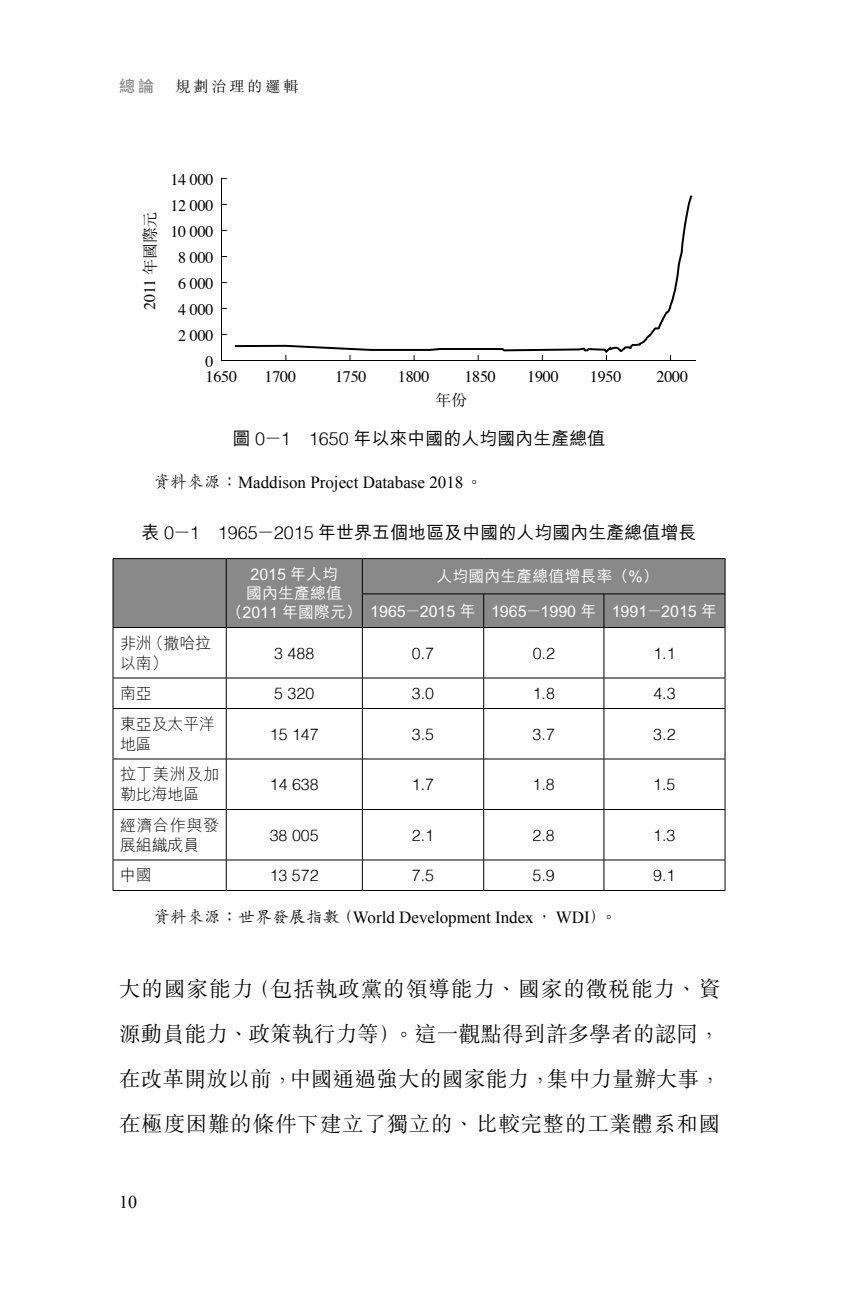
<style>
.page{position:relative;width:862px;height:1304px;background:#fff}
.page>*{position:absolute;margin:0;border:0;box-sizing:border-box;transform-origin:0 0}
.t1{font:300 21.6px/45px "M Sung HK";letter-spacing:.03em;color:#000;text-align:justify}
.t2{font:500 18px "M Hei HK";color:#000}
.t3{font:18px "Times New Roman";color:#000}
.t4{font:17px "Times New Roman";color:#000}
.t5{font:300 16px "Helvetica";color:#000}
.t6{font:16px/26px "Times";letter-spacing:-.01em;color:#000;text-align:right}
.t7{font:500 16px/19.2px "M Hei HK";color:#fff;text-align:center}
.t8{font:300 16px/20px "M Hei HK";letter-spacing:.04em;color:#000}
.t9{font:300 16px/20px "M Hei HK";letter-spacing:-.01em;color:#000}
.t10{font:500 16px "Noto Sans CJ Ktc";color:#898989}
.t11{font:300 16px "M Sung HK";color:#000}
.t12{font:300 15px "M Sung HK";letter-spacing:.2em;color:#000}
.s1{font-family:"M Sung HK";font-weight:300}
.s2{font-family:"Helvetica";font-weight:300}
.s3{font-family:"M Kai HK";font-weight:500}
</style>
<div class="page">
<hr style="left:221px;top:178px;width:1px;height:182px;background:#000">
<hr style="left:222px;top:360px;width:474px;height:1px;background:#000">
<svg style="left:235px;top:195px;width:457px;height:158px"></svg>
<div style="left:114px;top:559px;width:610px;height:68px;background:#898989"></div>
<hr style="left:483px;top:594px;width:1px;height:33px;background:#000">
<hr style="left:603px;top:594px;width:1px;height:33px;background:#000">
<hr style="left:113px;top:628px;width:1px;height:50px;background:#000">
<hr style="left:226px;top:628px;width:1px;height:50px;background:#000">
<hr style="left:362px;top:628px;width:1px;height:50px;background:#000">
<hr style="left:483px;top:628px;width:1px;height:50px;background:#000">
<hr style="left:603px;top:628px;width:1px;height:50px;background:#000">
<hr style="left:724px;top:628px;width:1px;height:50px;background:#000">
<hr style="left:113px;top:678px;width:113px;height:1px;background:#000">
<hr style="left:113px;top:678px;width:1px;height:30px;background:#000">
<hr style="left:226px;top:678px;width:136px;height:1px;background:#000">
<hr style="left:226px;top:678px;width:1px;height:30px;background:#000">
<hr style="left:362px;top:678px;width:122px;height:1px;background:#000">
<hr style="left:362px;top:678px;width:1px;height:30px;background:#000">
<hr style="left:484px;top:678px;width:120px;height:1px;background:#000">
<hr style="left:483px;top:678px;width:1px;height:30px;background:#000">
<hr style="left:604px;top:678px;width:121px;height:1px;background:#000">
<hr style="left:603px;top:678px;width:1px;height:30px;background:#000">
<hr style="left:724px;top:678px;width:1px;height:30px;background:#000">
<hr style="left:113px;top:708px;width:113px;height:1px;background:#000">
<hr style="left:113px;top:709px;width:1px;height:50px;background:#000">
<hr style="left:226px;top:708px;width:136px;height:1px;background:#000">
<hr style="left:226px;top:709px;width:1px;height:50px;background:#000">
<hr style="left:362px;top:708px;width:122px;height:1px;background:#000">
<hr style="left:362px;top:709px;width:1px;height:50px;background:#000">
<hr style="left:484px;top:708px;width:120px;height:1px;background:#000">
<hr style="left:483px;top:709px;width:1px;height:50px;background:#000">
<hr style="left:604px;top:708px;width:121px;height:1px;background:#000">
<hr style="left:603px;top:709px;width:1px;height:50px;background:#000">
<hr style="left:724px;top:709px;width:1px;height:50px;background:#000">
<hr style="left:113px;top:759px;width:113px;height:1px;background:#000">
<hr style="left:113px;top:759px;width:1px;height:50px;background:#000">
<hr style="left:226px;top:759px;width:136px;height:1px;background:#000">
<hr style="left:226px;top:759px;width:1px;height:50px;background:#000">
<hr style="left:362px;top:759px;width:122px;height:1px;background:#000">
<hr style="left:362px;top:759px;width:1px;height:50px;background:#000">
<hr style="left:484px;top:759px;width:120px;height:1px;background:#000">
<hr style="left:483px;top:759px;width:1px;height:50px;background:#000">
<hr style="left:604px;top:759px;width:121px;height:1px;background:#000">
<hr style="left:603px;top:759px;width:1px;height:50px;background:#000">
<hr style="left:724px;top:759px;width:1px;height:50px;background:#000">
<hr style="left:113px;top:809px;width:113px;height:1px;background:#000">
<hr style="left:113px;top:810px;width:1px;height:50px;background:#000">
<hr style="left:226px;top:809px;width:136px;height:1px;background:#000">
<hr style="left:226px;top:810px;width:1px;height:50px;background:#000">
<hr style="left:362px;top:809px;width:122px;height:1px;background:#000">
<hr style="left:362px;top:810px;width:1px;height:50px;background:#000">
<hr style="left:484px;top:809px;width:120px;height:1px;background:#000">
<hr style="left:483px;top:810px;width:1px;height:50px;background:#000">
<hr style="left:604px;top:809px;width:121px;height:1px;background:#000">
<hr style="left:603px;top:810px;width:1px;height:50px;background:#000">
<hr style="left:724px;top:810px;width:1px;height:50px;background:#000">
<hr style="left:113px;top:860px;width:113px;height:1px;background:#000">
<hr style="left:113px;top:860px;width:1px;height:30px;background:#000">
<hr style="left:226px;top:860px;width:136px;height:1px;background:#000">
<hr style="left:226px;top:860px;width:1px;height:30px;background:#000">
<hr style="left:362px;top:860px;width:122px;height:1px;background:#000">
<hr style="left:362px;top:860px;width:1px;height:30px;background:#000">
<hr style="left:484px;top:860px;width:120px;height:1px;background:#000">
<hr style="left:483px;top:860px;width:1px;height:30px;background:#000">
<hr style="left:604px;top:860px;width:121px;height:1px;background:#000">
<hr style="left:603px;top:860px;width:1px;height:30px;background:#000">
<hr style="left:724px;top:860px;width:1px;height:30px;background:#000">
<hr style="left:113px;top:890px;width:113px;height:1px;background:#000">
<hr style="left:226px;top:890px;width:136px;height:1px;background:#000">
<hr style="left:362px;top:890px;width:122px;height:1px;background:#000">
<hr style="left:484px;top:890px;width:120px;height:1px;background:#000">
<hr style="left:604px;top:890px;width:121px;height:1px;background:#000">
<hr style="left:362px;top:594px;width:122px;height:1px;background:#000">
<hr style="left:484px;top:594px;width:120px;height:1px;background:#000">
<hr style="left:604px;top:594px;width:121px;height:1px;background:#000">
<hr style="left:362px;top:558px;width:122px;height:1px;background:#000">
<hr style="left:484px;top:558px;width:120px;height:1px;background:#000">
<hr style="left:604px;top:558px;width:121px;height:1px;background:#000">
<hr style="left:724px;top:559px;width:1px;height:35px;background:#000">
<hr style="left:724px;top:594px;width:1px;height:33px;background:#000">
<hr style="left:362px;top:627px;width:122px;height:1px;background:#000">
<hr style="left:484px;top:627px;width:120px;height:1px;background:#000">
<hr style="left:604px;top:627px;width:121px;height:1px;background:#000">
<hr style="left:226px;top:558px;width:136px;height:1px;background:#000">
<hr style="left:362px;top:559px;width:1px;height:35px;background:#000">
<hr style="left:362px;top:594px;width:1px;height:33px;background:#000">
<hr style="left:226px;top:627px;width:136px;height:1px;background:#000">
<hr style="left:113px;top:558px;width:113px;height:1px;background:#000">
<hr style="left:113px;top:559px;width:1px;height:35px;background:#000">
<hr style="left:226px;top:559px;width:1px;height:35px;background:#000">
<hr style="left:113px;top:594px;width:1px;height:33px;background:#000">
<hr style="left:226px;top:594px;width:1px;height:33px;background:#000">
<hr style="left:113px;top:627px;width:113px;height:1px;background:#000">
<p class="t10" style="left:119px;top:77px;width:37px">總論</p>
<p class="t12" style="left:175px;top:76px;width:124px">規劃治理的邏輯</p>
<p class="t6" style="left:136px;top:310px;width:100px;rotate:-90deg">2011 <span class="s1">年國際元</span></p>
<p class="t6" style="left:170px;top:165px;width:45px">14 000<br>12 000<br>10 000<br>8 000<br>6 000<br>4 000<br>2 000<br>0</p>
<p class="t6" style="left:206px;top:362px;width:33px">1650</p>
<p class="t6" style="left:264px;top:362px;width:33px">1700</p>
<p class="t6" style="left:335px;top:362px;width:33px">1750</p>
<p class="t6" style="left:398px;top:362px;width:33px">1800</p>
<p class="t6" style="left:464px;top:362px;width:33px">1850</p>
<p class="t6" style="left:527px;top:362px;width:33px">1900</p>
<p class="t6" style="left:590px;top:362px;width:33px">1950</p>
<p class="t6" style="left:656px;top:362px;width:33px">2000</p>
<p class="t11" style="left:435px;top:389px;width:33px">年份</p>
<p class="t2" style="left:233px;top:425px;width:374px">圖 <span class="s2">0</span>—<span class="s2">1 1650</span> 年以來中國的人均國內生產總值</p>
<p class="t4" style="left:153px;top:471px;width:331px"><span class="s3">資料來源：</span>Maddison Project Database 2018<span class="s3">。</span></p>
<p class="t2" style="left:142px;top:519px;width:556px">表 <span class="s2">0</span>—<span class="s2">1 1965</span>—<span class="s2">2015</span> 年世界五個地區及中國的人均國內生產總值增長</p>
<p class="t7" style="left:226px;top:563px;width:137px">2015 年人均<br>國內生產總值（2011 年國際元）</p>
<p class="t7" style="left:370px;top:558px;width:348px;line-height:34.4px">人均國內生產總值增長率（%）<br>1965—2015 年 1965—1990 年 1991—2015 年</p>
<p class="t9" style="left:120px;top:633px;width:93px">非洲（撒哈拉以南）</p>
<p class="t5" style="left:274px;top:639px;width:42px">3 488</p>
<p class="t5" style="left:412px;top:639px;width:24px">0.7</p>
<p class="t5" style="left:533px;top:639px;width:24px">0.2</p>
<p class="t5" style="left:653px;top:639px;width:24px">1.1</p>
<p class="t9" style="left:120px;top:683px;width:33px">南亞</p>
<p class="t5" style="left:274px;top:680px;width:42px">5 320</p>
<p class="t5" style="left:412px;top:680px;width:24px">3.0</p>
<p class="t5" style="left:533px;top:680px;width:24px">1.8</p>
<p class="t5" style="left:653px;top:680px;width:24px">4.3</p>
<p class="t9" style="left:120px;top:714px;width:97px">東亞及太平洋地區</p>
<p class="t5" style="left:270px;top:720px;width:50px">15 147</p>
<p class="t5" style="left:412px;top:720px;width:24px">3.5</p>
<p class="t5" style="left:532px;top:720px;width:24px">3.7</p>
<p class="t5" style="left:653px;top:720px;width:24px">3.2</p>
<p class="t8" style="left:120px;top:764px;width:101px">拉丁美洲及加勒比海地區</p>
<p class="t8" style="left:120px;top:815px;width:101px">經濟合作與發展組織成員</p>
<p class="t5" style="left:270px;top:771px;width:50px">14 638</p>
<p class="t5" style="left:412px;top:771px;width:24px">1.7</p>
<p class="t5" style="left:532px;top:771px;width:24px">1.8</p>
<p class="t5" style="left:653px;top:771px;width:24px">1.5</p>
<p class="t5" style="left:270px;top:821px;width:50px">38 005</p>
<p class="t5" style="left:412px;top:821px;width:24px">2.1</p>
<p class="t5" style="left:532px;top:821px;width:24px">2.8</p>
<p class="t5" style="left:653px;top:821px;width:24px">1.3</p>
<p class="t9" style="left:120px;top:865px;width:33px">中國</p>
<p class="t5" style="left:270px;top:862px;width:50px">13 572</p>
<p class="t5" style="left:412px;top:862px;width:24px">7.5</p>
<p class="t5" style="left:532px;top:862px;width:24px">5.9</p>
<p class="t5" style="left:653px;top:862px;width:24px">9.1</p>
<p class="t4" style="left:153px;top:906px;width:466px"><span class="s3">資料來源：世界發展指數（</span>World Development Index<span class="s3">，</span>WDI<span class="s3">）。</span></p>
<p class="t1" style="left:119px;top:966px;width:603px">大的國家能力（包括執政黨的領導能力、國家的徵稅能力、資源動員能力、政策執行力等）。這一觀點得到許多學者的認同，在改革開放以前，中國通過強大的國家能力，集中力量辦大事，在極度困難的條件下建立了獨立的、比較完整的工業體系和國</p>
<p class="t3" style="left:119px;top:1190px;width:19px">10</p>
</div>
